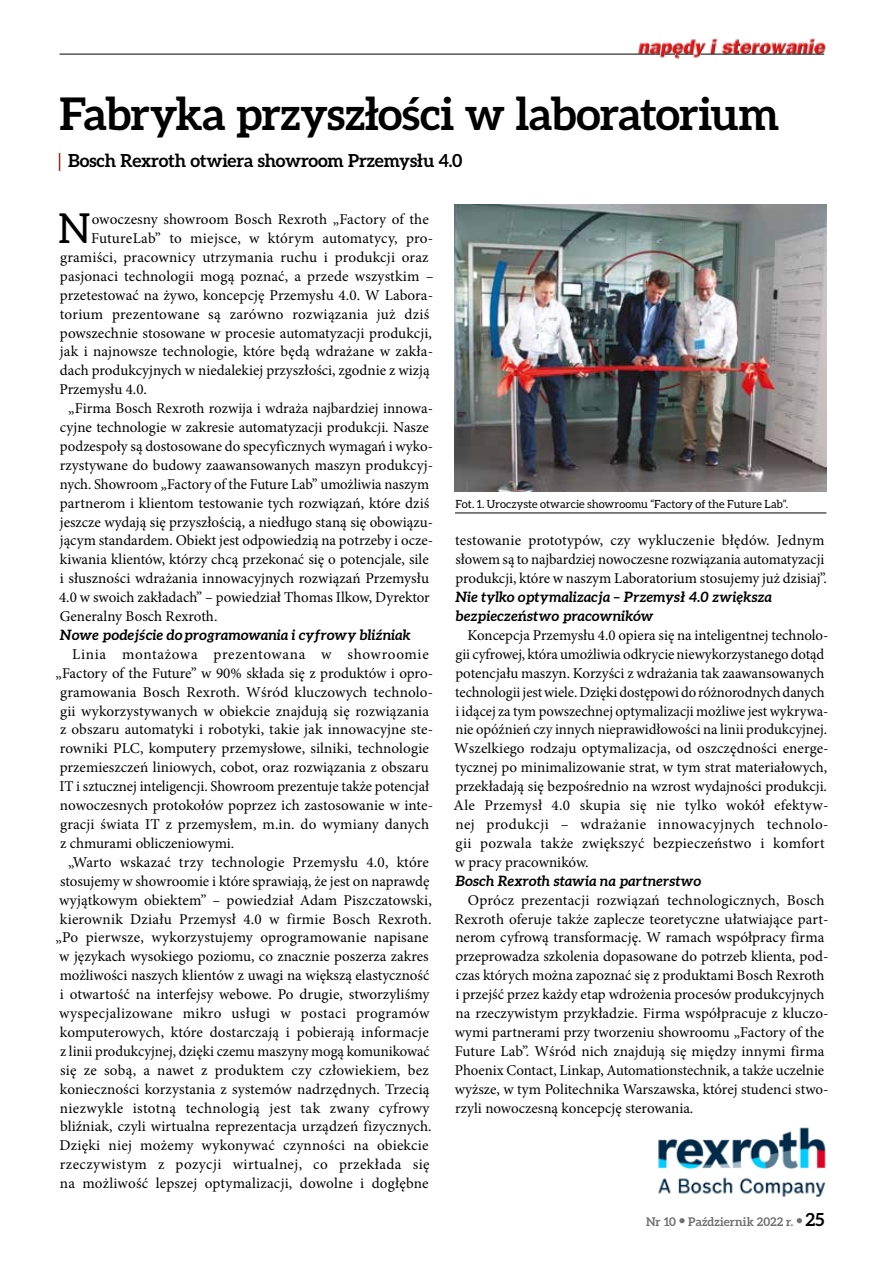
<style>
.page{position:relative;width:893px;height:1263px;background:#fff}
.page>*{position:absolute;margin:0;border:0;box-sizing:border-box;transform-origin:0 0}
.t1{font:700 45px "Aleo";letter-spacing:-.015em;color:#000}
.t2{font:41.4px "Aleo";color:#000}
.t3{font:700 18px "Aleo";letter-spacing:-.005em;color:#000}
.t4{font:15px/18.9px "Minion Pro";color:#000}
.t5{font:15px "Minion Pro";letter-spacing:.02em;color:#000}
.t6{font:15px "Minion Pro";letter-spacing:.03em;color:#000}
.t7{font:15px "Minion Pro";letter-spacing:.025em;color:#000}
.t8{font:15px "Minion Pro";letter-spacing:.04em;color:#000}
.t9{font:italic 700 14.25px/18.9px "Aleo";color:#000}
.t10{font:700 12px "Aleo";letter-spacing:.01em;color:#706f6f}
.t11{font:11.25px "Aleo";color:#000}
.s1{font-size:18px;color:#000}
</style>
<div class="page">
<img style="left:636px;top:38px;width:190px;height:21px">
<hr style="left:60px;top:54px;width:600px;height:1px;background:#000">
<svg style="left:665px;top:54px;width:28px;height:1px"></svg>
<hr style="left:700px;top:54px;width:124px;height:1px;background:#000">
<svg style="left:59px;top:153px;width:1px;height:18px"></svg>
<hr style="left:455px;top:513px;width:371px;height:1px;background:#000">
<img style="left:455px;top:205px;width:371px;height:286px">
<img style="left:658px;top:1127px;width:168px;height:70px">
<h1 class="t1" style="left:60px;top:87px;width:721px">Fabryka przyszłości w laboratorium</h1>
<p class="t3" style="left:68px;top:151px;width:396px">Bosch Rexroth otwiera showroom Przemysłu 4.0</p>
<h2 class="t2" style="left:58px;top:205px;width:34px">N</h2>
<p class="t4" style="left:92px;top:210px;width:339px">owoczesny showroom Bosch Rexroth „Factory of the</p>
<p class="t4" style="left:91px;top:229px;width:343px">FutureLab” to miejsce, w którym automatycy, pro-</p>
<p class="t4" style="left:60px;top:248px;width:370px">gramiści, pracownicy utrzymania ruchu i produkcji oraz</p>
<p class="t4" style="left:60px;top:267px;width:375px">pasjonaci technologii mogą poznać, a przede wszystkim –</p>
<p class="t4" style="left:60px;top:286px;width:375px">przetestować na żywo, koncepcję Przemysłu 4.0. W Labora-</p>
<p class="t4" style="left:60px;top:304px;width:371px">torium prezentowane są zarówno rozwiązania już dziś</p>
<p class="t4" style="left:60px;top:323px;width:373px">powszechnie stosowane w procesie automatyzacji produkcji,</p>
<p class="t4" style="left:60px;top:342px;width:375px">jak i najnowsze technologie, które będą wdrażane w zakła-</p>
<p class="t4" style="left:60px;top:361px;width:371px">dach produkcyjnych w niedalekiej przyszłości, zgodnie z wizją</p>
<p class="t4" style="left:59px;top:380px;width:89px">Przemysłu 4.0.</p>
<p class="t4" style="left:68px;top:399px;width:366px">„Firma Bosch Rexroth rozwija i wdraża najbardziej innowa-</p>
<p class="t4" style="left:60px;top:418px;width:370px">cyjne technologie w zakresie automatyzacji produkcji. Nasze</p>
<p class="t4" style="left:60px;top:437px;width:375px">podzespoły są dostosowane do specyficznych wymagań i wyko-</p>
<p class="t4" style="left:60px;top:456px;width:375px">rzystywane do budowy zaawansowanych maszyn produkcyj-</p>
<p class="t4" style="left:60px;top:475px;width:371px">nych. Showroom „Factory of the Future Lab” umożliwia naszym</p>
<p class="t4" style="left:60px;top:493px;width:371px">partnerom i klientom testowanie tych rozwiązań, które dziś</p>
<p class="t4" style="left:60px;top:512px;width:375px">jeszcze wydają się przyszłością, a niedługo staną się obowiązu-</p>
<p class="t4" style="left:60px;top:531px;width:375px">jącym standardem. Obiekt jest odpowiedzią na potrzeby i ocze-</p>
<p class="t4" style="left:60px;top:550px;width:370px">kiwania klientów, którzy chcą przekonać się o potencjale, sile</p>
<p class="t4" style="left:60px;top:569px;width:371px">i słuszności wdrażania innowacyjnych rozwiązań Przemysłu</p>
<p class="t4" style="left:59px;top:588px;width:372px">4.0 w swoich zakładach” – powiedział Thomas Ilkow, Dyrektor</p>
<p class="t4" style="left:60px;top:607px;width:159px">Generalny Bosch Rexroth.</p>
<p class="t9" style="left:60px;top:625px;width:353px">Nowe podejście do programowania i cyfrowy bliźniak</p>
<p class="t8" style="left:72px;top:644px;width:358px">Linia montażowa prezentowana w showroomie</p>
<p class="t4" style="left:56px;top:664px;width:379px">„Factory of the Future” w 90% składa się z produktów i opro-</p>
<p class="t4" style="left:60px;top:682px;width:374px">gramowania Bosch Rexroth. Wśród kluczowych technolo-</p>
<p class="t4" style="left:60px;top:701px;width:370px">gii wykorzystywanych w obiekcie znajdują się rozwiązania</p>
<p class="t4" style="left:60px;top:720px;width:374px">z obszaru automatyki i robotyki, takie jak innowacyjne ste-</p>
<p class="t4" style="left:60px;top:739px;width:371px">rowniki PLC, komputery przemysłowe, silniki, technologie</p>
<p class="t4" style="left:60px;top:758px;width:370px">przemieszczeń liniowych, cobot, oraz rozwiązania z obszaru</p>
<p class="t4" style="left:59px;top:777px;width:371px">IT i sztucznej inteligencji. Showroom prezentuje także potencjał</p>
<p class="t4" style="left:60px;top:796px;width:375px">nowoczesnych protokołów poprzez ich zastosowanie w inte-</p>
<p class="t4" style="left:60px;top:815px;width:371px">gracji świata IT z przemysłem, m.in. do wymiany danych</p>
<p class="t4" style="left:60px;top:834px;width:176px">z chmurami obliczeniowymi.</p>
<p class="t4" style="left:68px;top:853px;width:362px">„Warto wskazać trzy technologie Przemysłu 4.0, które</p>
<p class="t4" style="left:60px;top:871px;width:371px">stosujemy w showroomie i które sprawiają, że jest on naprawdę</p>
<p class="t4" style="left:59px;top:890px;width:374px">wyjątkowym obiektem” – powiedział Adam Piszczatowski,</p>
<p class="t4" style="left:60px;top:909px;width:373px">kierownik Działu Przemysł 4.0 w firmie Bosch Rexroth.</p>
<p class="t4" style="left:56px;top:928px;width:375px">„Po pierwsze, wykorzystujemy oprogramowanie napisane</p>
<p class="t4" style="left:59px;top:947px;width:371px">w językach wysokiego poziomu, co znacznie poszerza zakres</p>
<p class="t4" style="left:60px;top:966px;width:371px">możliwości naszych klientów z uwagi na większą elastyczność</p>
<p class="t4" style="left:60px;top:985px;width:371px">i otwartość na interfejsy webowe. Po drugie, stworzyliśmy</p>
<p class="t7" style="left:59px;top:1003px;width:372px">wyspecjalizowane mikro usługi w postaci programów</p>
<p class="t4" style="left:60px;top:1023px;width:370px">komputerowych, które dostarczają i pobierają informacje</p>
<p class="t4" style="left:60px;top:1042px;width:371px">z linii produkcyjnej, dzięki czemu maszyny mogą komunikować</p>
<p class="t4" style="left:60px;top:1060px;width:370px">się ze sobą, a nawet z produktem czy człowiekiem, bez</p>
<p class="t4" style="left:60px;top:1079px;width:371px">konieczności korzystania z systemów nadrzędnych. Trzecią</p>
<p class="t5" style="left:60px;top:1098px;width:371px">niezwykle istotną technologią jest tak zwany cyfrowy</p>
<p class="t4" style="left:60px;top:1117px;width:373px">bliźniak, czyli wirtualna reprezentacja urządzeń fizycznych.</p>
<p class="t4" style="left:59px;top:1136px;width:371px">Dzięki niej możemy wykonywać czynności na obiekcie</p>
<p class="t6" style="left:60px;top:1154px;width:371px">rzeczywistym z pozycji wirtualnej, co przekłada się</p>
<p class="t4" style="left:60px;top:1174px;width:370px">na możliwość lepszej optymalizacji, dowolne i dogłębne</p>
<p class="t11" style="left:456px;top:497px;width:334px">Fot. 1. Uroczyste otwarcie showroomu “Factory of the Future Lab”.</p>
<p class="t4" style="left:455px;top:531px;width:373px">testowanie prototypów, czy wykluczenie błędów. Jednym słowem są to najbardziej nowoczesne rozwiązania automatyzacji produkcji, które w naszym Laboratorium stosujemy już dzisiaj”.</p>
<p class="t9" style="left:455px;top:587px;width:318px">Nie tylko optymalizacja – Przemysł 4.0 zwiększa bezpieczeństwo pracowników</p>
<p class="t4" style="left:454px;top:626px;width:376px;text-indent:14px">Koncepcja Przemysłu 4.0 opiera się na inteligentnej technolo&shy;gii cyfrowej, która umożliwia odkrycie niewykorzystanego dotąd potencjału maszyn. Korzyści z wdrażania tak zaawansowanych technologii jest wiele. Dzięki dostępowi do różnorodnych danych i idącej za tym powszechnej optymalizacji możliwe jest wykrywa&shy;nie opóźnień czy innych nieprawidłowości na linii produkcyjnej.<br>Wszelkiego rodzaju optymalizacja, od oszczędności energe&shy;tycznej po minimalizowanie strat, w tym strat materiałowych, przekładają się bezpośrednio na wzrost wydajności produkcji.<br>Ale Przemysł 4.0 skupia się nie tylko wokół efektyw&shy;nej produkcji – wdrażanie innowacyjnych technolo&shy;gii pozwala także zwiększyć bezpieczeństwo i komfort w pracy pracowników.</p>
<p class="t9" style="left:455px;top:871px;width:248px">Bosch Rexroth stawia na partnerstwo</p>
<p class="t4" style="left:455px;top:890px;width:375px;text-indent:13px">Oprócz prezentacji rozwiązań technologicznych, Bosch Rexroth oferuje także zaplecze teoretyczne ułatwiające part&shy;nerom cyfrową transformację. W ramach współpracy firma przeprowadza szkolenia dopasowane do potrzeb klienta, pod&shy;czas których można zapoznać się z produktami Bosch Rexroth i przejść przez każdy etap wdrożenia procesów produkcyjnych na rzeczywistym przykładzie. Firma współpracuje z kluczo&shy;wymi partnerami przy tworzeniu showroomu „Factory of the Future Lab”. Wśród nich znajdują się między innymi firma Phoenix Contact, Linkap, Automationstechnik, a także uczelnie wyższe, w tym Politechnika Warszawska, której studenci stwo&shy;rzyli nowoczesną koncepcję sterowania.</p>
<p class="t10" style="left:646px;top:1214px;width:180px">Nr 10 ● Październik 2022 r. ● <span class="s1">25</span></p>
</div>
